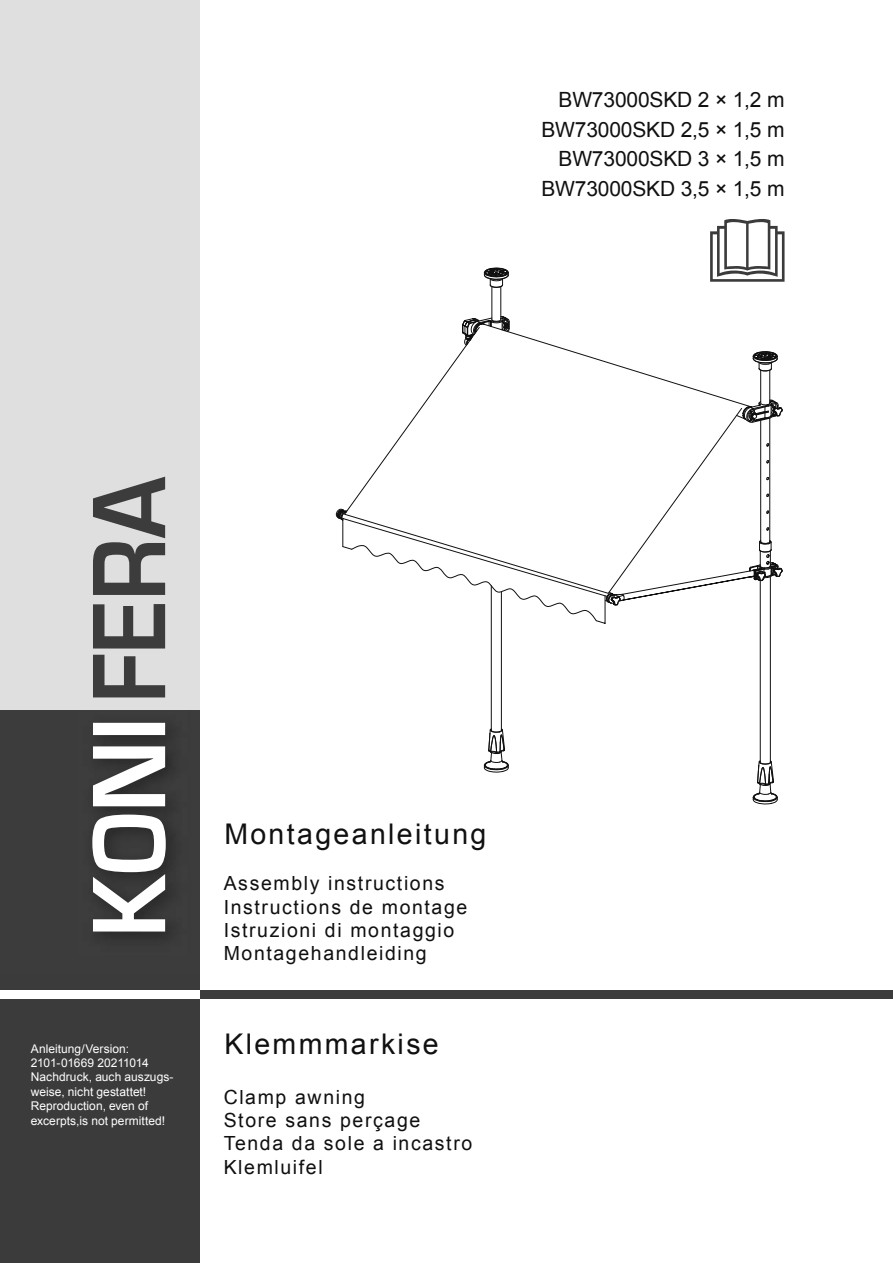
<style>
.page{position:relative;width:893px;height:1263px;background:#fff}
.page>*{position:absolute;margin:0;border:0;box-sizing:border-box;transform-origin:0 0}
.t1{font:28.5px "Arial";letter-spacing:.085em;color:#101010}
.t2{font:21px/29.5px "Arial";letter-spacing:-.01em;color:#101010;text-align:right}
.t3{font:19.5px/23.4px "Arial";letter-spacing:.085em;color:#101010}
.t4{font:12px/14.4px "Arial";letter-spacing:.005em;color:#fff}
</style>
<div class="page">
<div style="left:0;top:0;width:199px;height:1263px;background:#3b3b3b"></div>
<div style="left:0;top:990px;width:893px;height:9px;background:#3c3c3c"></div>
<div style="left:0;top:990px;width:199px;height:9px;background:#fff"></div>
<svg style="left:336px;top:219px;width:448px;height:586px"></svg>
<div style="left:0;top:0;width:199px;height:709px;background:#dfdfdf"></div>
<svg style="left:39px;top:476px;width:127px;height:467px"></svg>
<p class="t2" style="left:541px;top:85px;width:245px">BW73000SKD 2 × 1,2 m<br>BW73000SKD 2,5 × 1,5 m<br>BW73000SKD 3 × 1,5 m<br>BW73000SKD 3,5 × 1,5 m</p>
<p class="t4" style="left:31px;top:1041px;width:144px">Anleitung/Version:<br>2101-01669 20211014<br>Nachdruck, auch aus zugs&shy;wei se, nicht ge stat tet!<br>Reproduction, even of excerpts,is not permitted!</p>
<h1 class="t1" style="left:224px;top:815px;width:264px">Montageanleitung</h1>
<p class="t3" style="left:224px;top:872px;width:245px">Assembly instructions<br>Instructions de montage<br>Istruzioni di montaggio<br>Montagehandleiding</p>
<h1 class="t1" style="left:224px;top:1026px;width:216px">Klemmmarkise</h1>
<p class="t3" style="left:224px;top:1085px;width:250px">Clamp awning<br>Store sans perçage<br>Tenda da sole a incastro<br>Klemluifel</p>
</div>
